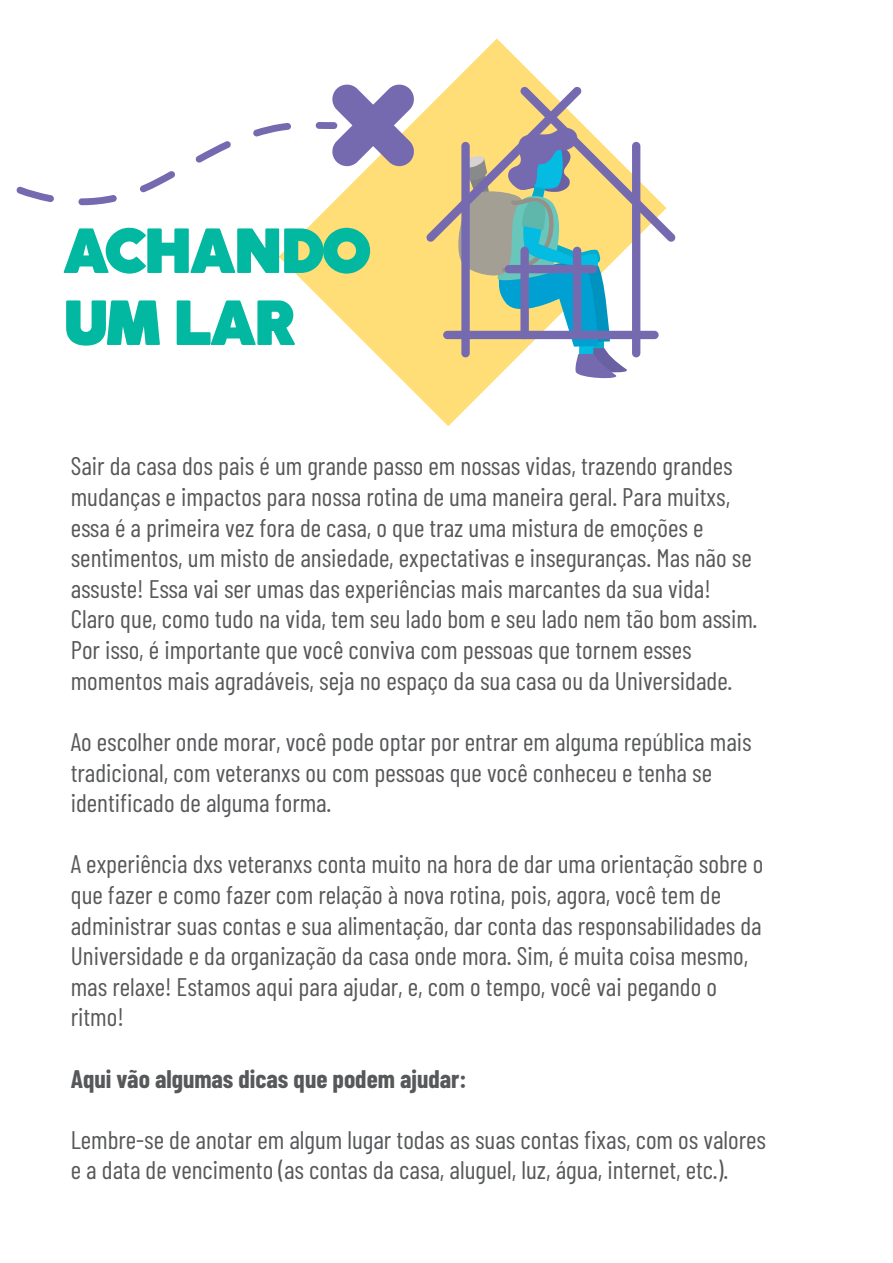
<style>
.page{position:relative;width:893px;height:1263px;background:#fff}
.page>*{position:absolute;margin:0;border:0;box-sizing:border-box;transform-origin:0 0}
.t1{font:900 60px/72px "Coco Gothic";letter-spacing:-.08em;color:#03b8a1}
.t2{font:25.5px/30.6px "Barlow Condensed";color:#57585a}
.t3{font:700 25.5px "Barlow Condensed";color:#57585a}
</style>
<div class="page">
<svg style="left:279px;top:38px;width:265px;height:388px"></svg>
<svg style="left:426px;top:86px;width:250px;height:294px"></svg>
<div style="left:461px;top:142px;width:9px;height:215px;background:#756ab0;border-radius:4px"></div>
<div style="left:520px;top:247px;width:9px;height:92px;background:#756ab0;border-radius:4px"></div>
<div style="left:505px;top:265px;width:92px;height:8px;background:#756ab0;border-radius:4px"></div>
<div style="left:573px;top:247px;width:8px;height:92px;background:#756ab0;border-radius:4px"></div>
<div style="left:443px;top:331px;width:216px;height:8px;background:#756ab0;border-radius:4px"></div>
<div style="left:632px;top:142px;width:8px;height:215px;background:#756ab0;border-radius:4px"></div>
<svg style="left:16px;top:83px;width:399px;height:122px"></svg>
<h1 class="t1" style="left:62px;top:215px;width:311px">ACHANDO<br>UM LAR</h1>
<p class="t2" style="left:71px;top:449px;width:688px">Sair da casa dos pais é um grande passo em nossas vidas, trazendo grandes mudanças e impactos para nossa rotina de uma maneira geral. Para muitxs, essa é a primeira vez fora de casa, o que traz uma mistura de emoções e sentimentos, um misto de ansiedade, expectativas e inseguranças. Mas não se assuste! Essa vai ser umas das experiências mais marcantes da sua vida!<br>Claro que, como tudo na vida, tem seu lado bom e seu lado nem tão bom assim.<br>Por isso, é importante que você conviva com pessoas que tornem esses momentos mais agradáveis, seja no espaço da sua casa ou da Universidade.</p>
<p class="t2" style="left:71px;top:725px;width:682px">Ao escolher onde morar, você pode optar por entrar em alguma república mais tradicional, com veteranxs ou com pessoas que você conheceu e tenha se identificado de alguma forma.</p>
<p class="t2" style="left:71px;top:847px;width:694px">A experiência dxs veteranxs conta muito na hora de dar uma orientação sobre o que fazer e como fazer com relação à nova rotina, pois, agora, você tem de administrar suas contas e sua alimentação, dar conta das responsabilidades da Universidade e da organização da casa onde mora. Sim, é muita coisa mesmo, mas relaxe! Estamos aqui para ajudar, e, com o tempo, você vai pegando o ritmo!</p>
<p class="t3" style="left:71px;top:1060px;width:397px">Aqui vão algumas dicas que podem ajudar:</p>
<p class="t2" style="left:71px;top:1123px;width:697px">Lembre-se de anotar em algum lugar todas as suas contas fixas, com os valores e a data de vencimento (as contas da casa, aluguel, luz, água, internet, etc.).</p>
</div>
